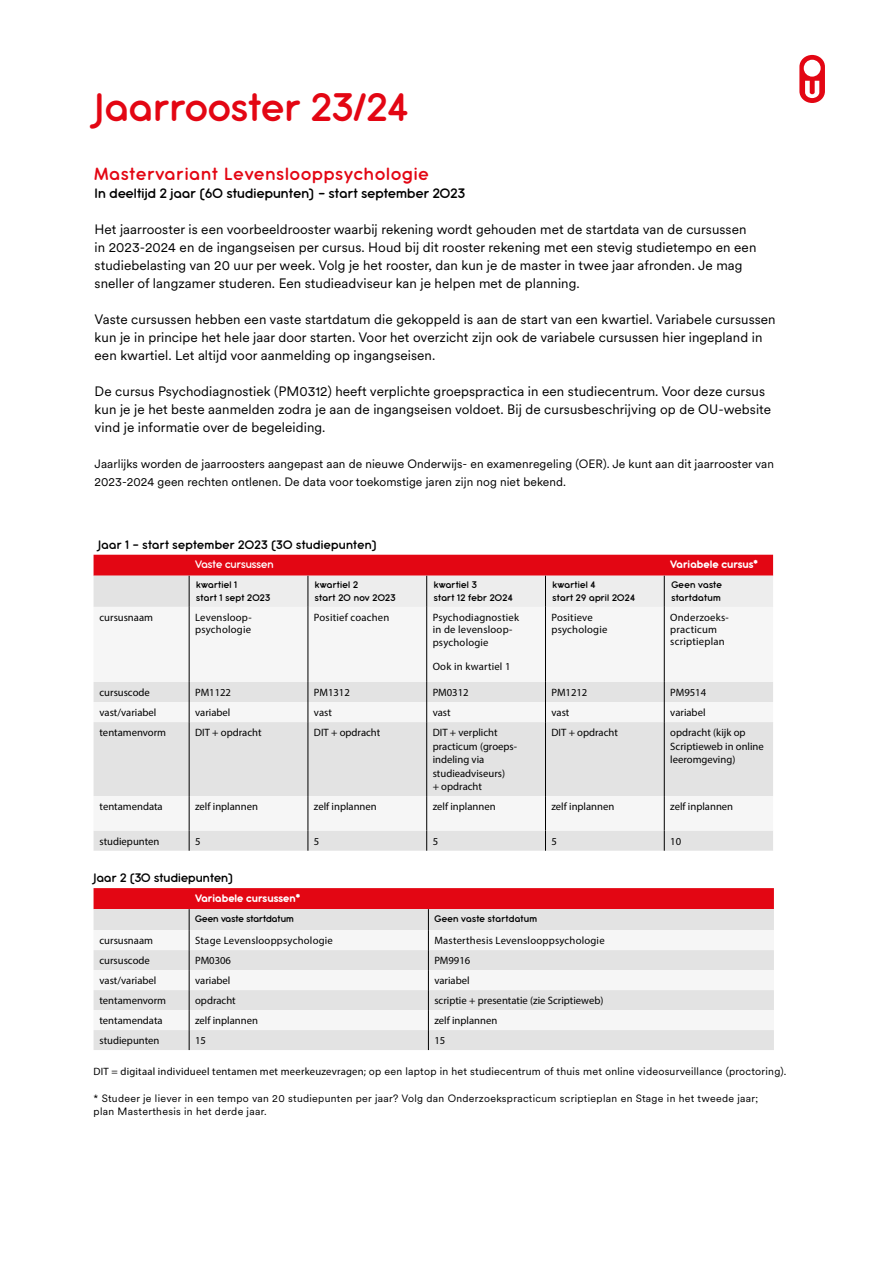
<style>
.page{position:relative;width:893px;height:1263px;background:#fff}
.page>*{position:absolute;margin:0;border:0;box-sizing:border-box;transform-origin:0 0}
.t1{font:600 43.5px "Antipasto Pro";letter-spacing:.01em;color:#e30613}
.t2{font:600 19.5px "Antipasto Pro";letter-spacing:.05em;color:#e30613}
.t3{font:600 15px "Antipasto Pro";letter-spacing:.01em;color:#000}
.t4{font:13.5px/18px "Circular XX";letter-spacing:.005em;color:#000}
.t5{font:600 13.5px "Antipasto Pro";letter-spacing:.02em;color:#000}
.t6{font:12px/18px "Circular XX";letter-spacing:.005em;color:#000}
.t7{font:700 12px "Antipasto OU";color:#fff}
.t8{font:600 12px "Antipasto Pro";color:#fff}
.t9{font:10.65px/13.5px "Myriad Pro";color:#000}
.t10{font:10.65px/12px "Myriad Pro";letter-spacing:.02em;color:#000}
.t11{font:10.65px "Circular XX";letter-spacing:.02em;color:#000}
.t12{font:10.5px/13.5px "Circular XX";letter-spacing:.03em;color:#000}
.t13{font:600 10.5px/12.5px "Antipasto Pro";letter-spacing:.02em;color:#000}
.t14{font:600 10.5px "Antipasto Pro";color:#000}
.s1{font-family:"Myriad Pro"}
</style>
<div class="page">
<div style="left:94px;top:830px;width:679px;height:21px;background:#e3e3e3"></div>
<svg style="left:94px;top:555px;width:679px;height:52px;background:#e89095"></svg>
<svg style="left:94px;top:607px;width:679px;height:223px;fill:#f6f6f6"></svg>
<hr style="left:189px;top:576px;width:1px;height:31px;background:#000">
<hr style="left:308px;top:576px;width:1px;height:31px;background:#000">
<hr style="left:426px;top:576px;width:1px;height:31px;background:#000">
<hr style="left:545px;top:576px;width:1px;height:31px;background:#000">
<hr style="left:664px;top:576px;width:1px;height:31px;background:#000">
<hr style="left:189px;top:607px;width:1px;height:75px;background:#000">
<hr style="left:308px;top:607px;width:1px;height:75px;background:#000">
<hr style="left:426px;top:607px;width:1px;height:75px;background:#000">
<hr style="left:545px;top:607px;width:1px;height:75px;background:#000">
<hr style="left:664px;top:607px;width:1px;height:75px;background:#000">
<svg style="left:189px;top:682px;width:1px;height:40px"></svg>
<svg style="left:308px;top:682px;width:1px;height:40px"></svg>
<svg style="left:426px;top:682px;width:1px;height:40px"></svg>
<svg style="left:545px;top:682px;width:1px;height:40px"></svg>
<svg style="left:664px;top:682px;width:1px;height:40px"></svg>
<hr style="left:189px;top:722px;width:1px;height:74px;background:#000">
<hr style="left:308px;top:722px;width:1px;height:74px;background:#000">
<hr style="left:426px;top:722px;width:1px;height:74px;background:#000">
<hr style="left:545px;top:722px;width:1px;height:74px;background:#000">
<hr style="left:664px;top:722px;width:1px;height:74px;background:#000">
<hr style="left:189px;top:796px;width:1px;height:34px;background:#000">
<hr style="left:308px;top:796px;width:1px;height:34px;background:#000">
<hr style="left:426px;top:796px;width:1px;height:34px;background:#000">
<hr style="left:545px;top:796px;width:1px;height:34px;background:#000">
<hr style="left:664px;top:796px;width:1px;height:34px;background:#000">
<svg style="left:189px;top:830px;width:1px;height:21px"></svg>
<svg style="left:308px;top:830px;width:1px;height:21px"></svg>
<svg style="left:426px;top:830px;width:1px;height:21px"></svg>
<svg style="left:545px;top:830px;width:1px;height:21px"></svg>
<svg style="left:664px;top:830px;width:1px;height:21px"></svg>
<svg style="left:94px;top:888px;width:680px;height:162px"></svg>
<svg style="left:799px;top:55px;width:26px;height:48px"></svg>
<h1 class="t1" style="left:95px;top:83px;width:315px">Jaarrooster 23/24</h1>
<h2 class="t2" style="left:95px;top:163px;width:336px">Mastervariant Levenslooppsychologie</h2>
<p class="t3" style="left:95px;top:185px;width:372px">In deeltijd 2 jaar (60 studiepunten) - start september 2023</p>
<p class="t4" style="left:95px;top:220px;width:663px">Het jaarrooster is een voorbeeldrooster waarbij rekening wordt gehouden met de startdata van de cursussen in 2023-2024 en de ingangseisen per cursus. Houd bij dit rooster rekening met een stevig studietempo en een studiebelasting van 20 uur per week. Volg je het rooster, dan kun je de master in twee jaar afronden. Je mag sneller of langzamer studeren. Een studieadviseur kan je helpen met de planning.</p>
<p class="t4" style="left:95px;top:310px;width:683px">Vaste cursussen hebben een vaste startdatum die gekoppeld is aan de start van een kwartiel. Variabele cursussen kun je in principe het hele jaar door starten. Voor het overzicht zijn ook de variabele cursussen hier ingepland in een kwartiel. Let altijd voor aanmelding op ingangseisen.</p>
<p class="t4" style="left:95px;top:382px;width:678px">De cursus Psychodiagnostiek (PM0312) heeft verplichte groepspractica in een studiecentrum. Voor deze cursus kun je je het beste aanmelden zodra je aan de ingangseisen voldoet. Bij de cursusbeschrijving op de OU-website vind je informatie over de begeleiding.</p>
<p class="t6" style="left:95px;top:454px;width:681px">Jaarlijks worden de jaarroosters aangepast aan de nieuwe Onderwijs- en examenregeling (OER). Je kunt aan dit jaarrooster van<br>2023-2024 geen rechten ontlenen. De data voor toekomstige jaren zijn nog niet bekend.</p>
<p class="t5" style="left:98px;top:537px;width:280px">Jaar 1 - start september 2023 (30 studiepunten)</p>
<p class="t8" style="left:195px;top:558px;width:80px">Vaste cursussen</p>
<p class="t7" style="left:670px;top:557px;width:89px">Variabele cursus*</p>
<p class="t13" style="left:196px;top:579px;width:75px">kwartiel 1<br>start 1 sept 2023</p>
<p class="t13" style="left:315px;top:579px;width:82px">kwartiel 2<br>start 20 nov 2023</p>
<p class="t13" style="left:434px;top:579px;width:80px">kwartiel 3<br>start 12 febr 2024</p>
<p class="t13" style="left:553px;top:579px;width:84px">kwartiel 4<br>start 29 april 2024</p>
<p class="t13" style="left:671px;top:579px;width:52px">Geen vaste startdatum</p>
<p class="t9" style="left:100px;top:610px;width:55px">cursusnaam</p>
<p class="t10" style="left:195px;top:611px;width:58px">Levensloop&shy;psychologie</p>
<p class="t10" style="left:314px;top:611px;width:77px">Positief coachen</p>
<p class="t10" style="left:433px;top:611px;width:88px">Psychodiagnostiek in de levensloop-</p>
<p class="t10" style="left:433px;top:637px;width:57px">psychologie</p>
<p class="t10" style="left:433px;top:661px;width:79px">Ook in kwartiel 1</p>
<p class="t10" style="left:551px;top:611px;width:57px">Positieve psychologie</p>
<p class="t10" style="left:670px;top:611px;width:60px">Onderzoeks&shy;practicum scriptieplan</p>
<p class="t9" style="left:100px;top:685px;width:52px">cursuscode</p>
<p class="t9" style="left:195px;top:685px;width:37px">PM1122</p>
<p class="t9" style="left:314px;top:685px;width:37px">PM1312</p>
<p class="t9" style="left:433px;top:685px;width:37px">PM0312</p>
<p class="t9" style="left:551px;top:685px;width:37px">PM1212</p>
<p class="t9" style="left:670px;top:685px;width:37px">PM9514</p>
<p class="t9" style="left:100px;top:705px;width:58px">vast/variabel</p>
<p class="t9" style="left:195px;top:705px;width:37px">variabel</p>
<p class="t9" style="left:314px;top:705px;width:19px">vast</p>
<p class="t9" style="left:433px;top:705px;width:19px">vast</p>
<p class="t9" style="left:551px;top:705px;width:19px">vast</p>
<p class="t9" style="left:670px;top:705px;width:37px">variabel</p>
<p class="t9" style="left:100px;top:726px;width:68px">tentamenvorm</p>
<p class="t9" style="left:195px;top:726px;width:68px">DIT + opdracht</p>
<p class="t9" style="left:314px;top:726px;width:68px">DIT + opdracht</p>
<p class="t9" style="left:433px;top:726px;width:86px">DIT + verplicht practicum (groeps&shy;indeling via studieadviseurs)<br>+ opdracht</p>
<p class="t9" style="left:551px;top:726px;width:68px">DIT + opdracht</p>
<p class="t9" style="left:670px;top:726px;width:95px">opdracht (kijk op<br>Scriptieweb in online leeromgeving)</p>
<p class="t9" style="left:100px;top:800px;width:65px">tentamendata</p>
<p class="t9" style="left:195px;top:800px;width:64px">zelf inplannen</p>
<p class="t9" style="left:314px;top:800px;width:64px">zelf inplannen</p>
<p class="t9" style="left:433px;top:800px;width:64px">zelf inplannen</p>
<p class="t9" style="left:551px;top:800px;width:64px">zelf inplannen</p>
<p class="t9" style="left:670px;top:800px;width:64px">zelf inplannen</p>
<p class="t9" style="left:100px;top:834px;width:61px">studiepunten</p>
<p class="t9" style="left:195px;top:834px;width:7px">5</p>
<p class="t9" style="left:314px;top:834px;width:7px">5</p>
<p class="t9" style="left:433px;top:834px;width:7px">5</p>
<p class="t9" style="left:551px;top:834px;width:7px">5</p>
<p class="t9" style="left:670px;top:834px;width:12px">10</p>
<p class="t5" style="left:94px;top:870px;width:141px">Jaar 2 (30 studiepunten)</p>
<p class="t7" style="left:195px;top:891px;width:107px">Variabele cursussen*</p>
<p class="t14" style="left:195px;top:912px;width:100px">Geen vaste startdatum</p>
<p class="t13" style="left:434px;top:912px;width:104px">Geen vaste startdatum</p>
<p class="t9" style="left:100px;top:933px;width:55px">cursusnaam</p>
<p class="t10" style="left:195px;top:934px;width:139px">Stage Levenslooppsychologie</p>
<p class="t10" style="left:434px;top:934px;width:172px">Masterthesis Levenslooppsychologie</p>
<p class="t9" style="left:100px;top:953px;width:52px">cursuscode</p>
<p class="t9" style="left:195px;top:953px;width:37px">PM0306</p>
<p class="t9" style="left:434px;top:953px;width:37px">PM9916</p>
<p class="t9" style="left:100px;top:973px;width:58px">vast/variabel</p>
<p class="t9" style="left:195px;top:973px;width:37px">variabel</p>
<p class="t9" style="left:434px;top:973px;width:37px">variabel</p>
<p class="t9" style="left:100px;top:993px;width:68px">tentamenvorm</p>
<p class="t9" style="left:195px;top:993px;width:42px">opdracht</p>
<p class="t9" style="left:434px;top:993px;width:171px">scriptie + presentatie (zie Scriptieweb)</p>
<p class="t9" style="left:100px;top:1013px;width:65px">tentamendata</p>
<p class="t9" style="left:195px;top:1013px;width:64px">zelf inplannen</p>
<p class="t9" style="left:434px;top:1013px;width:64px">zelf inplannen</p>
<p class="t9" style="left:99px;top:1033px;width:61px">studiepunten</p>
<p class="t9" style="left:195px;top:1033px;width:12px">15</p>
<p class="t9" style="left:434px;top:1033px;width:12px">15</p>
<p class="t11" style="left:93px;top:1064px;width:694px"><span class="s1">DIT = digitaal individueel tentamen met meerkeuzevragen;</span> op een laptop in het studiecentrum of thuis met online videosurveillance (proctoring).</p>
<p class="t12" style="left:94px;top:1091px;width:666px">* Studeer je liever in een tempo van 20 studiepunten per jaar? Volg dan Onderzoekspracticum scriptieplan en Stage in het tweede jaar; plan Masterthesis in het derde jaar.</p>
</div>
